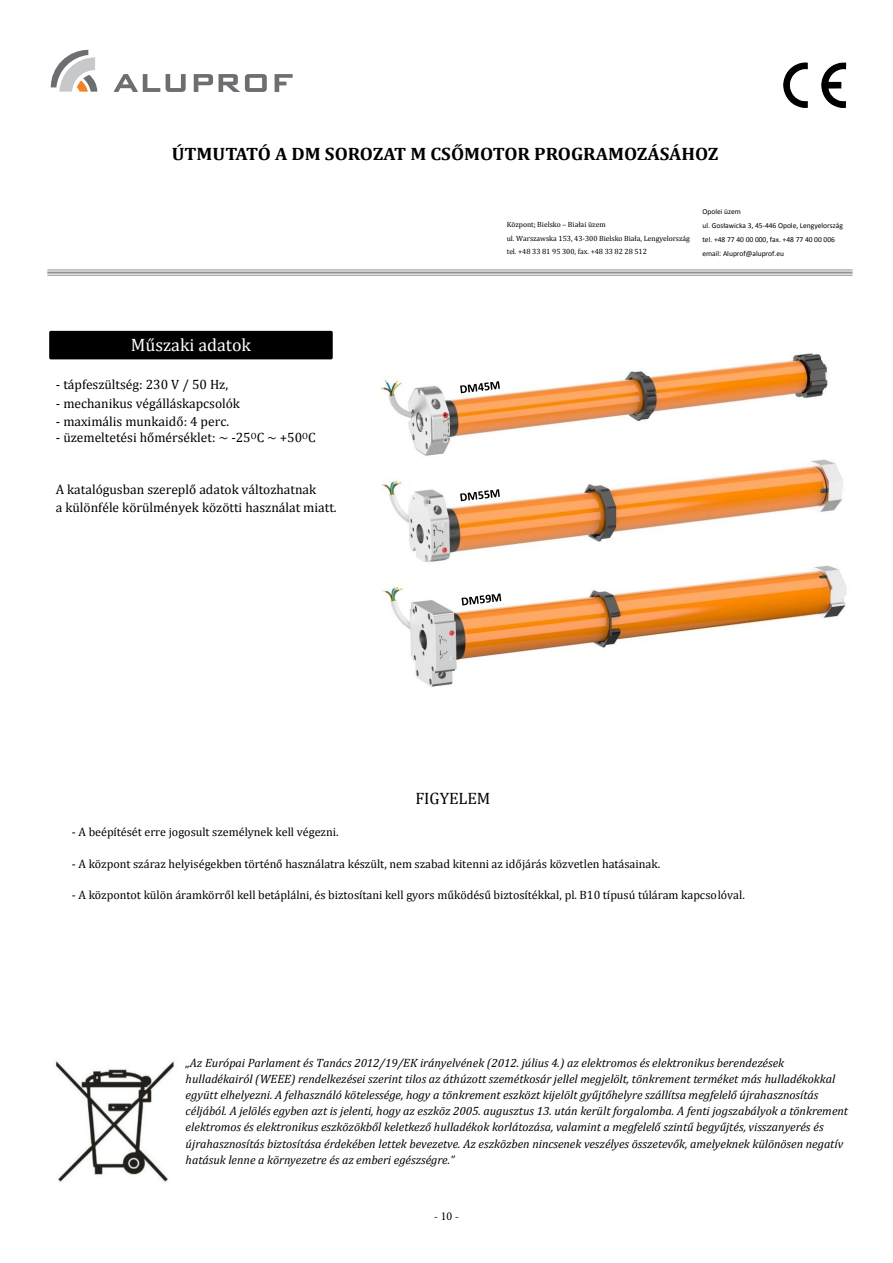
<style>
.page{position:relative;width:893px;height:1263px;background:#fff}
.page>*{position:absolute;margin:0;border:0;box-sizing:border-box;transform-origin:0 0}
.t1{font:700 18px "Cambria";color:#000;scale:1.05 1}
.t2{font:18px "Cambria";color:#fff}
.t3{font:16.5px "Cambria";color:#000}
.t4{font:13.5px/18.1px "Cambria";color:#000}
.t5{font:italic 12px/16.2px "Cambria";color:#000}
.t6{font:12px "Cambria";color:#000}
.t7{font:12px "Minion Pro";color:#000}
.t8{font:7.5px/13.2px "Cambria";letter-spacing:-.005em;color:#000}
.t9{font:7.5px/13.8px "Calibri";color:#000}
</style>
<div class="page">
<svg style="left:51px;top:50px;width:46px;height:42px"></svg>
<svg style="left:166px;top:74px;width:20px;height:18px"></svg>
<svg style="left:113px;top:74px;width:47px;height:18px"></svg>
<svg style="left:194px;top:74px;width:19px;height:18px"></svg>
<svg style="left:219px;top:74px;width:48px;height:18px"></svg>
<svg style="left:275px;top:74px;width:18px;height:18px"></svg>
<img style="left:783px;top:63px;width:63px;height:44px">
<img style="left:382px;top:353px;width:465px;height:334px">
<img style="left:55px;top:1061px;width:120px;height:121px">
<div style="left:49px;top:331px;width:284px;height:28px;border:3px solid #000"></div>
<div style="left:52px;top:334px;width:278px;height:22px;background:#000"></div>
<img style="left:381px;top:377px;width:3px;height:196px">
<hr style="left:47px;top:269px;width:806px;height:1px;background:#939597">
<hr style="left:47px;top:272px;width:806px;height:2px;background:#939597">
<hr style="left:47px;top:275px;width:806px;height:1px;background:#939597">
<img style="left:459px;top:477px;width:112px;height:29px">
<svg style="left:460px;top:489px;width:40px;height:12px"></svg>
<img style="left:459px;top:369px;width:112px;height:29px">
<svg style="left:460px;top:381px;width:40px;height:12px"></svg>
<img style="left:460px;top:582px;width:112px;height:28px">
<svg style="left:462px;top:593px;width:39px;height:12px"></svg>
<h1 class="t1" style="left:172px;top:141px;width:522px">ÚTMUTATÓ A DM SOROZAT M CSŐMOTOR PROGRAMOZÁSÁHOZ</h1>
<h1 class="t2" style="left:131px;top:334px;width:122px">Műszaki adatok</h1>
<p class="t4" style="left:56px;top:376px;width:174px">- tápfeszültség: 230 V / 50 Hz,</p>
<p class="t4" style="left:56px;top:394px;width:186px">- mechanikus végálláskapcsolók</p>
<p class="t4" style="left:56px;top:412px;width:175px">- maximális munkaidő: 4 perc.</p>
<p class="t4" style="left:56px;top:428px;width:262px">- üzemeltetési hőmérséklet: ~ -25<sup>O</sup>C ~ +50<sup>O</sup>C</p>
<p class="t4" style="left:56px;top:480px;width:282px">A katalógusban szereplő adatok változhatnak<br>a különféle körülmények közötti használat miatt.</p>
<p class="t8" style="left:507px;top:218px;width:184px">Központ; Bielsko – Białai üzem<br>ul. Warszawska 153, 43-300 Bielsko Biała, Lengyelország tel. +48 33 81 95 300, fax. +48 33 82 28 512</p>
<p class="t9" style="left:702px;top:205px;width:142px">Opolei üzem<br>ul. Gosławicka 3, 45-446 Opole, Lengyelország tel. +48 77 40 00 000, fax. +48 77 40 00 006 email: Aluprof@aluprof.eu</p>
<h2 class="t3" style="left:415px;top:788px;width:77px">FIGYELEM</h2>
<p class="t6" style="left:72px;top:825px;width:268px">- A beépítését erre jogosult személynek kell végezni.</p>
<p class="t6" style="left:72px;top:857px;width:590px">- A központ száraz helyiségekben történő használatra készült, nem szabad kitenni az időjárás közvetlen hatásainak.</p>
<p class="t6" style="left:72px;top:888px;width:675px">- A központot külön áramkörről kell betáplálni, és biztosítani kell gyors működésű biztosítékkal, pl. B10 típusú túláram kapcsolóval.</p>
<p class="t5" style="left:186px;top:1054px;width:664px">„Az Európai Parlament és Tanács 2012/19/EK irányelvének (2012. július 4.) az elektromos és elektronikus berendezések hulladékairól (WEEE) rendelkezései szerint tilos az áthúzott szemétkosár jellel megjelölt, tönkrement terméket más hulladékokkal együtt elhelyezni. A felhasználó kötelessége, hogy a tönkrement eszközt kijelölt gyűjtőhelyre szállítsa megfelelő újrahasznosítás céljából. A jelölés egyben azt is jelenti, hogy az eszköz 2005. augusztus 13. után került forgalomba. A fenti jogszabályok a tönkrement elektromos és elektronikus eszközökből keletkező hulladékok korlátozása, valamint a megfelelő szintű begyűjtés, visszanyerés és újrahasznosítás biztosítása érdekében lettek bevezetve. Az eszközben nincsenek veszélyes összetevők, amelyeknek különösen negatív hatásuk lenne a környezetre és az emberi egészségre.”</p>
<p class="t7" style="left:434px;top:1208px;width:27px">- 10 -</p>
</div>
